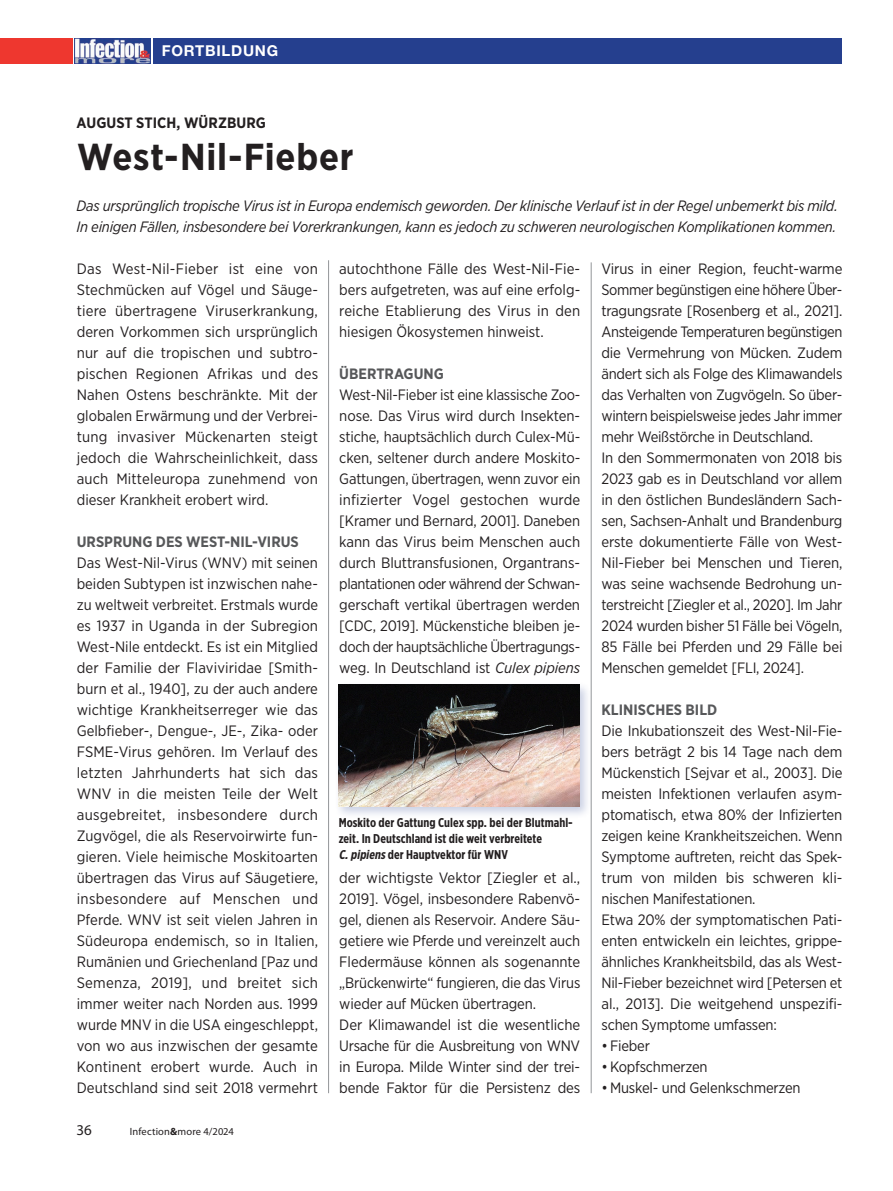
<style>
.page{position:relative;width:893px;height:1191px;background:#fff}
.page>*{position:absolute;margin:0;border:0;box-sizing:border-box;transform-origin:0 0}
.Überschrift_2{font:700 37.5px "Gotham Narrow";letter-spacing:.02em;color:#231f20}
.Fliesstext{font:15px/21px "Gotham Narrow";letter-spacing:-.01em;color:#231f20;text-align:justify}
.Vorspann_Artikel{font:italic 15px/21px "Gotham Narrow";letter-spacing:-.015em;color:#231f20}
.Fliesstext-2{font:700 15px "Gotham Narrow";color:#57585a}
.Überschrift_2-2{font:700 15px "Gotham Narrow";letter-spacing:.005em;color:#231f20}
.t1{font:700 15px "Helvetica Neue";letter-spacing:.05em;color:#fff}
.t2{font:15px "Myriad Pro";color:#231f20}
.BU_Text{font:700 12.75px/15.9px "Gotham X Narrow";letter-spacing:.005em;color:#231f20}
.t3{font:10.5px "Myriad Pro";letter-spacing:.015em;color:#231f20}
.s1{font-style:italic}
.s2{font-weight:700}
</style>
<div class="page">
<div style="left:153px;top:39px;width:689px;height:25px;background:#253f8e"></div>
<img style="left:75px;top:39px;width:76px;height:25px">
<div style="left:0;top:39px;width:72px;height:25px;background:#ee372f"></div>
<hr style="left:591px;top:262px;width:1px;height:831px;background:#939598">
<hr style="left:328px;top:260px;width:1px;height:833px;background:#939598">
<div style="left:334px;top:680px;width:258px;height:139px;background:#253f8e;opacity:.25"></div>
<img style="left:338px;top:684px;width:241px;height:122px">
<p class="t1" style="left:162px;top:42px;width:118px">FORTBILDUNG</p>
<p class="Überschrift_2-2" style="left:77px;top:113px;width:191px">AUGUST STICH, WÜRZBURG</p>
<p class="Überschrift_2" style="left:77px;top:132px;width:278px">West-Nil-Fieber</p>
<p class="Vorspann_Artikel" style="left:77px;top:195px;width:763px">Das ursprünglich tropische Virus ist in Europa endemisch geworden. Der klinische Verlauf ist in der Regel unbemerkt bis mild.<br>In einigen Fällen, insbesondere bei Vorerkrankungen, kann es jedoch zu schweren neurologischen Komplikationen kommen.</p>
<p class="Fliesstext" style="left:77px;top:258px;width:243px">Das West-Nil-Fieber ist eine von Stechmücken auf Vögel und Säuge&shy;tiere übertragene Viruserkrankung, deren Vorkommen sich ursprünglich nur auf die tropischen und subtro&shy;pischen Regionen Afrikas und des Nahen Ostens beschränkte. Mit der globalen Erwärmung und der Verbrei&shy;tung invasiver Mückenarten steigt jedoch die Wahrscheinlichkeit, dass auch Mitteleuropa zunehmend von dieser Krankheit erobert wird.</p>
<p class="Fliesstext-2" style="left:77px;top:532px;width:224px">URSPRUNG DES WEST-NIL-VIRUS</p>
<p class="Fliesstext" style="left:77px;top:552px;width:243px">Das West-Nil-Virus (WNV) mit seinen beiden Subtypen ist inzwischen nahe&shy;zu weltweit verbreitet. Erstmals wurde es 1937 in Uganda in der Subregion West-Nile entdeckt. Es ist ein Mitglied der Familie der Flaviviridae [Smith&shy;burn et al., 1940], zu der auch andere wichtige Krankheitserreger wie das Gelbfieber-, Dengue-, JE-, Zika- oder FSME-Virus gehören. Im Verlauf des letzten Jahrhunderts hat sich das WNV in die meisten Teile der Welt ausgebreitet, insbesondere durch Zugvögel, die als Reservoirwirte fun&shy;gieren. Viele heimische Moskitoarten übertragen das Virus auf Säugetiere, insbesondere auf Menschen und Pferde. WNV ist seit vielen Jahren in Südeuropa endemisch, so in Italien, Rumänien und Griechenland [Paz und Semenza, 2019], und breitet sich immer weiter nach Norden aus. 1999 wurde MNV in die USA eingeschleppt, von wo aus inzwischen der gesamte Kontinent erobert wurde. Auch in Deutschland sind seit 2018 vermehrt</p>
<p class="Fliesstext" style="left:601px;top:258px;width:242px">Virus in einer Region, feucht-warme Sommer begünstigen eine höhere Über&shy;tragungsrate [Rosenberg et al., 2021].<br>Ansteigende Temperaturen begünstigen die Vermehrung von Mücken. Zudem ändert sich als Folge des Klimawandels das Verhalten von Zugvögeln. So über&shy;wintern beispielsweise jedes Jahr immer mehr Weißstörche in Deutschland.</p>
<p class="Fliesstext" style="left:601px;top:447px;width:243px">In den Sommermonaten von 2018 bis 2023 gab es in Deutschland vor allem in den östlichen Bundesländern Sach&shy;sen, Sachsen-Anhalt und Brandenburg erste dokumentierte Fälle von West-Nil-Fieber bei Menschen und Tieren, was seine wachsende Bedrohung un&shy;terstreicht [Ziegler et al., 2020]. Im Jahr 2024 wurden bisher 51 Fälle bei Vögeln, 85 Fälle bei Pferden und 29 Fälle bei Menschen gemeldet [FLI, 2024].</p>
<p class="Fliesstext-2" style="left:601px;top:700px;width:117px">KLINISCHES BILD</p>
<p class="Fliesstext" style="left:601px;top:720px;width:243px">Die Inkubationszeit des West-Nil-Fie&shy;bers beträgt 2 bis 14 Tage nach dem Mückenstich [Sejvar et al., 2003]. Die meisten Infektionen verlaufen asym&shy;ptomatisch, etwa 80% der Infizierten zeigen keine Krankheitszeichen. Wenn Symptome auftreten, reicht das Spek&shy;trum von milden bis schweren kli&shy;nischen Manifestationen.</p>
<p class="Fliesstext" style="left:601px;top:909px;width:243px">Etwa 20% der symptomatischen Pati&shy;enten entwickeln ein leichtes, grippe&shy;ähnliches Krankheitsbild, das als West-Nil-Fieber bezeichnet wird [Petersen et al., 2013]. Die weitgehend unspezifi&shy;schen Symptome umfassen:</p>
<p class="Fliesstext" style="left:601px;top:1035px;width:50px">•Fieber</p>
<p class="Fliesstext" style="left:601px;top:1056px;width:108px">•Kopfschmerzen</p>
<p class="Fliesstext" style="left:601px;top:1077px;width:201px">•Muskel- und Gelenkschmerzen</p>
<p class="Fliesstext" style="left:339px;top:258px;width:242px">autochthone Fälle des West-Nil-Fie&shy;bers aufgetreten, was auf eine erfolg&shy;reiche Etablierung des Virus in den hiesigen Ökosystemen hinweist.</p>
<p class="Fliesstext-2" style="left:339px;top:364px;width:106px">ÜBERTRAGUNG</p>
<p class="Fliesstext" style="left:339px;top:384px;width:243px">West-Nil-Fieber ist eine klassische Zoo&shy;nose. Das Virus wird durch Insekten&shy;stiche, hauptsächlich durch Culex-Mü&shy;cken, seltener durch andere Moskito-Gattungen, übertragen, wenn zuvor ein infizierter Vogel gestochen wurde [Kramer und Bernard, 2001]. Daneben kann das Virus beim Menschen auch durch Bluttransfusionen, Organtrans&shy;plantationen oder während der Schwan&shy;gerschaft vertikal übertragen werden [CDC, 2019]. Mückenstiche bleiben je&shy;doch der hauptsächliche Übertragungs&shy;weg. In Deutschland ist <span class="s1">Culex pipiens</span></p>
<p class="BU_Text" style="left:339px;top:814px;width:236px">Moskito der Gattung Culex spp. bei der Blutmahl&shy;zeit. In Deutschland ist die weit verbreitete<br><span class="s1">C.pipiens</span>der Hauptvektor für WNV</p>
<p class="Fliesstext" style="left:339px;top:867px;width:243px">der wichtigste Vektor [Ziegler et al., 2019]. Vögel, insbesondere Rabenvö&shy;gel, dienen als Reservoir. Andere Säu&shy;getiere wie Pferde und vereinzelt auch Fledermäuse können als sogenannte „Brückenwirte“ fungieren, die das Virus wieder auf Mücken übertragen.</p>
<p class="Fliesstext" style="left:339px;top:1014px;width:243px">Der Klimawandel ist die wesentliche Ursache für die Ausbreitung von WNV in Europa. Milde Winter sind der trei&shy;bende Faktor für die Persistenz des</p>
<p class="t2" style="left:77px;top:1120px;width:17px">36</p>
<p class="t3" style="left:130px;top:1125px;width:106px">Infection<span class="s2">&amp;</span>more 4/2024</p>
</div>
